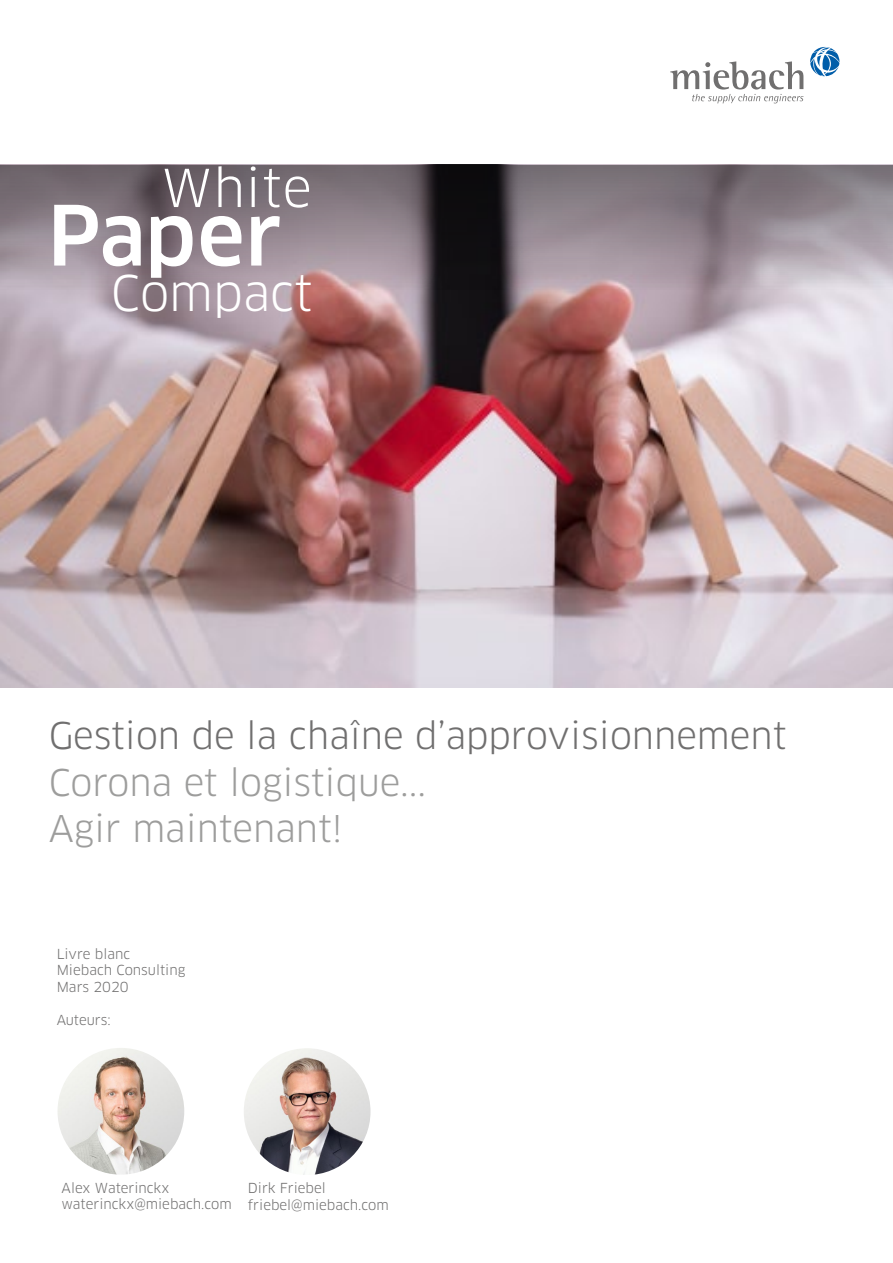
<style>
.page{position:relative;width:893px;height:1263px;background:#fff}
.page>*{position:absolute;margin:0;border:0;box-sizing:border-box;transform-origin:0 0}
.t1{font:48px "Clan Pro";color:#fff}
.t2{font:36px "Clan Pro";color:#706f6f}
.t3{font:36px/46.5px "Clan Pro";color:#9d9d9c}
.t4{font:13.5px/16.5px "Clan Pro";color:#706f6f}
</style>
<div class="page">
<img style="left:0;top:309px;width:893px;height:378px">
<svg style="left:0;top:165px;width:893px;height:144px;background:#8c7f86"></svg>
<svg style="left:670px;top:61px;width:133px;height:42px"></svg>
<svg style="left:810px;top:47px;width:29px;height:29px"></svg>
<svg style="left:54px;top:166px;width:255px;height:112px"></svg>
<img style="left:58px;top:1048px;width:126px;height:127px;border-radius:63px">
<img style="left:244px;top:1048px;width:126px;height:127px;border-radius:63px">
<h1 class="t1" style="left:111px;top:265px;width:203px">Compact</h1>
<h2 class="t2" style="left:49px;top:715px;width:739px">Gestion de la chaîne d’approvisionnement</h2>
<h2 class="t3" style="left:49px;top:759px;width:379px">Corona et logistique...<br>Agir maintenant!</h2>
<p class="t4" style="left:57px;top:946px;width:130px">Livre blanc<br>Miebach Consulting<br>Mars 2020</p>
<p class="t4" style="left:57px;top:1012px;width:56px">Auteurs:</p>
<p class="t4" style="left:62px;top:1179px;width:172px">Alex Waterinckx waterinckx@miebach.com</p>
<p class="t4" style="left:248px;top:1180px;width:142px">Dirk Friebel friebel@miebach.com</p>
</div>
